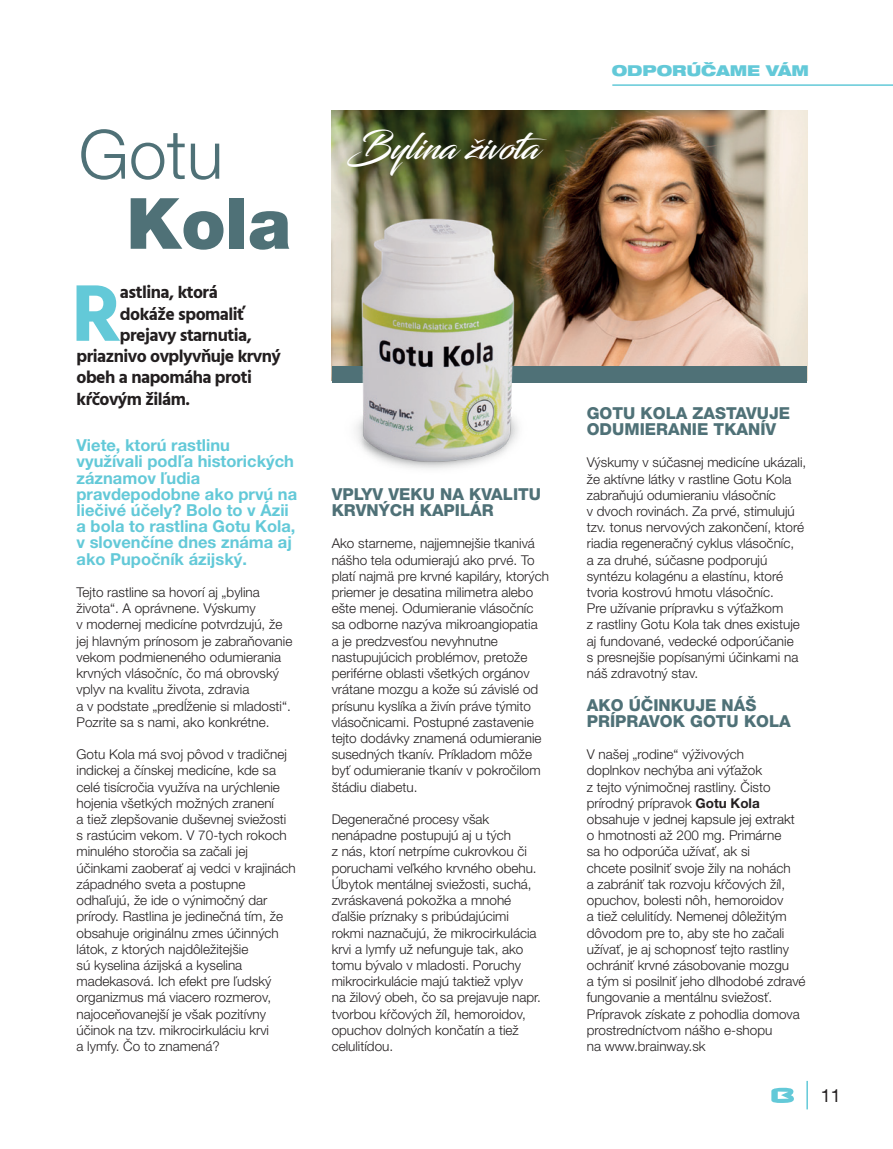
<style>
.page{position:relative;width:893px;height:1149px;background:#fff}
.page>*{position:absolute;margin:0;border:0;box-sizing:border-box;transform-origin:0 0}
.t1{font:700 82.05px "Hind";color:#63c9d8}
.t2{font:900 70.65px "Helvetica Neue LT Pro";color:#4f7177}
.t3{font:300 67.8px "Helvetica Neue LT Pro";color:#4f7177}
.t4{font:36px "Blacksword";color:#fff}
.t5{font:18px "Helvetica Neue LT Pro";color:#231f20}
.t6{font:700 17.7px "Hind";letter-spacing:-.03em;color:#231f20}
.t7{font:700 16.5px/16.2px "Helvetica Neue LT Pro";color:#63c9d8}
.t8{font:800 16.5px/16.2px "Helvetica Neue LT Pro";color:#4f7177}
.t9{font:900 expanded 15px "Helvetica Neue LT Pro";color:#63c9d8}
.t10{font:300 13.5px/16.2px "Helvetica Neue LT Pro";color:#231f20}
.s1{font-weight:700}
</style>
<div class="page">
<img style="left:332px;top:111px;width:476px;height:270px">
<div style="left:333px;top:366px;width:474px;height:17px;background:#4f7177"></div>
<img style="left:331px;top:184px;width:214px;height:285px">
<svg style="left:771px;top:1087px;width:23px;height:15px"></svg>
<hr style="left:806px;top:1080px;width:2px;height:28px;background:#63c9d8">
<hr style="left:612px;top:84px;width:281px;height:2px;background:#63c9d8">
<h3 class="t3" style="left:79px;top:113px;width:146px">Gotu</h3>
<h2 class="t2" style="left:126px;top:181px;width:167px">Kola</h2>
<h1 class="t1" style="left:71px;top:264px;width:52px">R</h1>
<h3 class="t6" style="left:120px;top:282px;width:99px">astlina, ktorá</h3>
<h3 class="t6" style="left:120px;top:303px;width:126px">dokáže spomaliť</h3>
<h3 class="t6" style="left:120px;top:324px;width:133px">prejavy starnutia,</h3>
<h3 class="t6" style="left:77px;top:345px;width:206px">priaznivo ovplyvňuje krvný</h3>
<h3 class="t6" style="left:77px;top:367px;width:177px">obeh a napomáha proti</h3>
<h3 class="t6" style="left:77px;top:388px;width:115px">kŕčovým žilám.</h3>
<p class="t7" style="left:77px;top:436px;width:222px">Viete, ktorú rastlinu využívali podľa historických záznamov ľudia pravdepodobne ako prvú na liečivé účely? Bolo to v Ázii a bola to rastlina Gotu Kola, v slovenčíne dnes známa aj ako Pupočník ázijský.</p>
<p class="t10" style="left:77px;top:583px;width:217px">Tejto rastline sa hovorí aj „bylina života“. A oprávnene. Výskumy<br>v modernej medicíne potvrdzujú, že jej hlavným prínosom je zabraňovanie vekom podmieneného odumierania krvných vlásočníc, čo má obrovský vplyv na kvalitu života, zdravia<br>a v podstate „predĺženie si mladosti“.<br>Pozrite sa s nami, ako konkrétne.</p>
<p class="t10" style="left:77px;top:745px;width:221px">Gotu Kola má svoj pôvod v tradičnej indickej a čínskej medicíne, kde sa celé tisícročia využíva na urýchlenie hojenia všetkých možných zranení<br>a tiež zlepšovanie duševnej sviežosti s rastúcim vekom. V 70-tych rokoch minulého storočia sa začali jej účinkami zaoberať aj vedci v krajinách západného sveta a postupne odhaľujú, že ide o výnimočný dar prírody. Rastlina je jedinečná tím, že obsahuje originálnu zmes účinných látok, z ktorých najdôležitejšie<br>sú kyselina ázijská a kyselina madekasová. Ich efekt pre ľudský organizmus má viacero rozmerov, najoceňovanejší je však pozitívny účinok na tzv. mikrocirkuláciu krvi<br>a lymfy. Čo to znamená?</p>
<h3 class="t4" style="left:348px;top:126px;width:202px">Bylina života</h3>
<p class="t8" style="left:332px;top:485px;width:211px">VPLYV VEKU NA KVALITU<br>KRVNÝCH KAPILÁR</p>
<p class="t10" style="left:332px;top:535px;width:219px">Ako starneme, najjemnejšie tkanivá nášho tela odumierajú ako prvé. To platí najmä pre krvné kapiláry, ktorých priemer je desatina milimetra alebo ešte menej. Odumieranie vlásočníc sa odborne nazýva mikroangiopatia<br>a je predzvesťou nevyhnutne nastupujúcich problémov, pretože periférne oblasti všetkých orgánov vrátane mozgu a kože sú závislé od prísunu kyslíka a živín práve týmito vlásočnicami. Postupné zastavenie tejto dodávky znamená odumieranie susedných tkanív. Príkladom môže byť odumieranie tkanív v pokročilom štádiu diabetu.</p>
<p class="t10" style="left:332px;top:810px;width:211px">Degeneračné procesy však nenápadne postupujú aj u tých<br>z nás, ktorí netrpíme cukrovkou či poruchami veľkého krvného obehu.<br>Úbytok mentálnej sviežosti, suchá, zvráskavená pokožka a mnohé ďalšie príznaky s pribúdajúcimi rokmi naznačujú, že mikrocirkulácia krvi a lymfy už nefunguje tak, ako tomu bývalo v mladosti. Poruchy mikrocirkulácie majú taktiež vplyv<br>na žilový obeh, čo sa prejavuje napr. tvorbou kŕčových žíl, hemoroidov, opuchov dolných končatín a tiež celulitídou.</p>
<p class="t9" style="left:612px;top:61px;width:199px">ODPORÚČAME VÁM</p>
<p class="t8" style="left:587px;top:404px;width:205px">GOTU KOLA ZASTAVUJE<br>ODUMIERANIE TKANÍV</p>
<p class="t10" style="left:587px;top:454px;width:221px">Výskumy v súčasnej medicíne ukázali, že aktívne látky v rastline Gotu Kola zabraňujú odumieraniu vlásočníc<br>v dvoch rovinách. Za prvé, stimulujú tzv. tonus nervových zakončení, ktoré riadia regeneračný cyklus vlásočníc,<br>a za druhé, súčasne podporujú syntézu kolagénu a elastínu, ktoré tvoria kostrovú hmotu vlásočníc.<br>Pre užívanie prípravku s výťažkom<br>z rastliny Gotu Kola tak dnes existuje aj fundované, vedecké odporúčanie<br>s presnejšie popísanými účinkami na náš zdravotný stav.</p>
<p class="t8" style="left:587px;top:696px;width:205px">AKO ÚČINKUJE NÁŠ<br>PRÍPRAVOK GOTU KOLA</p>
<p class="t10" style="left:587px;top:745px;width:220px">V našej „rodine“ výživových<br>doplnkov nechýba ani výťažok<br>z tejto výnimočnej rastliny. Čisto prírodný prípravok <span class="s1">Gotu Kola </span>obsahuje v jednej kapsule jej extrakt o hmotnosti až 200 mg. Primárne<br>sa ho odporúča užívať, ak si<br>chcete posilniť svoje žily na nohách<br>a zabrániť tak rozvoju kŕčových žíl, opuchov, bolesti nôh, hemoroidov<br>a tiež celulitídy. Nemenej dôležitým dôvodom pre to, aby ste ho začali užívať, je aj schopnosť tejto rastliny ochrániť krvné zásobovanie mozgu<br>a tým si posilniť jeho dlhodobé zdravé fungovanie a mentálnu sviežosť.<br>Prípravok získate z pohodlia domova prostredníctvom nášho e-shopu<br>na www.brainway.sk</p>
<h3 class="t5" style="left:821px;top:1084px;width:22px">11</h3>
</div>
